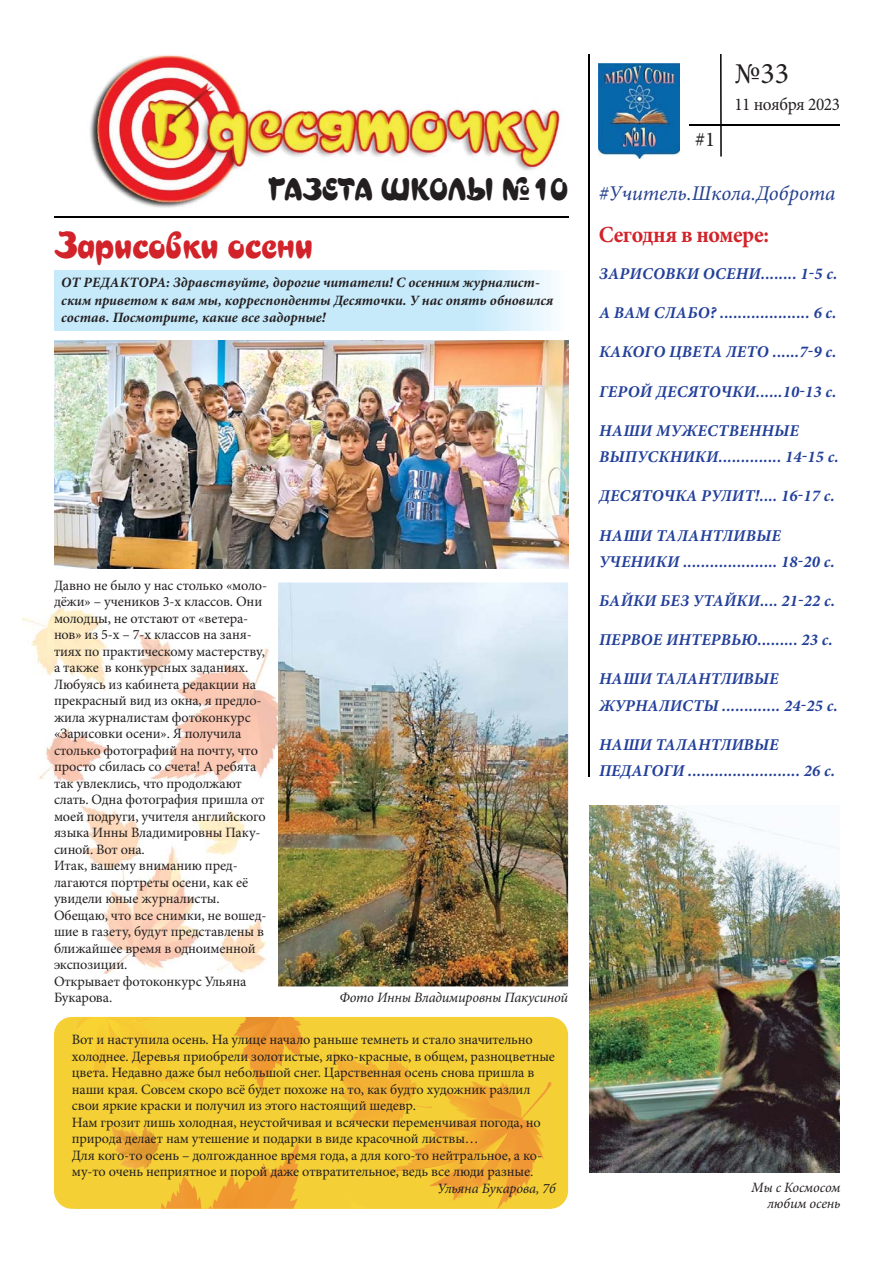
<style>
.page{position:relative;width:893px;height:1263px;background:#fff}
.page>*{position:absolute;margin:0;border:0;box-sizing:border-box;transform-origin:0 0}
.t1{font:39px "Asylbek M29 kz";letter-spacing:-.01em;color:#d2232a}
.t2{font:32.1px "Asylbek M29 kz";color:#231f20}
.t3{font:30px "Minion Pro";color:#231f20}
.t4{font:700 23.1px "Minion Pro";letter-spacing:-.02em;color:#d2232a;scale:.95 1}
.t5{font:italic 21px "Minion Pro";color:#25408e}
.t6{font:21px "Minion Pro";color:#231f20}
.t7{font:18px "Minion Pro";letter-spacing:-.02em;color:#231f20;scale:.96 1}
.t8{font:italic 700 16.5px/26.4px "Minion Pro";letter-spacing:.01em;color:#223f9a}
.t9{font:14.25px/16.5px "Minion Pro";letter-spacing:-.01em;color:#231f20}
.t10{font:italic 700 14.25px/17.1px "Minion Pro";color:#231f20}
.t11{font:italic 14.25px/16.5px "Minion Pro";letter-spacing:-.01em;color:#231f20;text-align:right}
</style>
<div class="page">
<img style="left:22px;top:607px;width:256px;height:366px">
<img style="left:54px;top:340px;width:514px;height:228px">
<img style="left:90px;top:55px;width:471px;height:153px">
<hr style="left:689px;top:125px;width:150px;height:1px;background:#000">
<hr style="left:720px;top:54px;width:2px;height:103px;background:#000">
<hr style="left:589px;top:54px;width:1px;height:722px;background:#000">
<hr style="left:54px;top:216px;width:514px;height:1px;background:#000">
<img style="left:599px;top:64px;width:80px;height:94px">
<svg style="left:54px;top:271px;width:499px;height:59px;background:#caebfb"></svg>
<img style="left:278px;top:583px;width:290px;height:403px">
<img style="left:590px;top:806px;width:249px;height:366px">
<div style="left:54px;top:1017px;width:514px;height:192px;background:#f4d035;border-radius:18px"></div>
<img style="left:75px;top:1017px;width:476px;height:192px">
<h2 class="t2" style="left:268px;top:171px;width:301px">ГАЗЕТА ШКОЛЫ №10</h2>
<h1 class="t1" style="left:54px;top:223px;width:261px">Зарисовки осени</h1>
<p class="t10" style="left:61px;top:274px;width:494px">ОТ РЕДАКТОРА: Здравствуйте, дорогие читатели! С осенним журналист&shy;ским приветом к вам мы, корреспонденты Десяточки. У нас опять обновился состав. Посмотрите, какие все задорные!</p>
<p class="t9" style="left:54px;top:577px;width:215px">Давно не было у нас столько «моло&shy;дёжи» – учеников 3-х классов. Они молодцы, не отстают от «ветера&shy;нов» из 5-х – 7-х классов на заня&shy;тиях по практическому мастерству, а также в конкурсных заданиях.<br>Любуясь из кабинета редакции на прекрасный вид из окна, я предло&shy;жила журналистам фотоконкурс «Зарисовки осени». Я получила столько фотографий на почту, что просто сбилась со счета! А ребята так увлеклись, что продолжают слать. Одна фотография пришла от моей подруги, учителя английского языка Инны Владимировны Паку&shy;синой. Вот она.<br>Итак, вашему вниманию пред&shy;лагаются портреты осени, как её увидели юные журналисты.<br>Обещаю, что все снимки, не вошед&shy;шие в газету, будут представлены в ближайшее время в одноименной экспозиции.<br>Открывает фотоконкурс Ульяна<br>Букарова.</p>
<p class="t9" style="left:72px;top:1031px;width:485px">Вот и наступила осень. На улице начало раньше темнеть и стало значительно холоднее. Деревья приобрели золотистые, ярко-красные, в общем, разноцветные цвета. Недавно даже был небольшой снег. Царственная осень снова пришла в наши края. Совсем скоро всё будет похоже на то, как будто художник разлил свои яркие краски и получил из этого настоящий шедевр.<br>Нам грозит лишь холодная, неустойчивая и всячески переменчивая погода, но природа делает нам утешение и подарки в виде красочной листвы…<br>Для кого-то осень – долгожданное время года, а для кого-то нейтральное, а ко&shy;му-то очень неприятное и порой даже отвратительное, ведь все люди разные.</p>
<p class="t11" style="left:438px;top:1180px;width:120px">Ульяна Букарова, 7б</p>
<p class="t11" style="left:339px;top:989px;width:230px">Фото Инны Владимировны Пакусиной</p>
<h3 class="t6" style="left:695px;top:126px;width:22px">#1</h3>
<h3 class="t3" style="left:734px;top:56px;width:56px">№33</h3>
<p class="t7" style="left:734px;top:93px;width:112px">11 ноября 2023</p>
<h3 class="t5" style="left:599px;top:181px;width:238px">#Учитель.Школа.Доброта</h3>
<h3 class="t4" style="left:599px;top:221px;width:180px">Сегодня в номере:</h3>
<p class="t8" style="left:599px;top:260px;width:240px">ЗАРИСОВКИ ОСЕНИ........ 1-5 с.</p>
<p class="t8" style="left:599px;top:299px;width:239px">А ВАМ СЛАБО? .................... 6 с.</p>
<p class="t8" style="left:599px;top:339px;width:239px">КАКОГО ЦВЕТА ЛЕТО ......7-9 с.</p>
<p class="t8" style="left:599px;top:378px;width:239px">ГЕРОЙ ДЕСЯТОЧКИ......10-13 с.</p>
<p class="t8" style="left:599px;top:417px;width:241px">НАШИ МУЖЕСТВЕННЫЕ<br>ВЫПУСКНИКИ.............. 14-15 с.</p>
<p class="t8" style="left:599px;top:482px;width:237px">ДЕСЯТОЧКА РУЛИТ!.... 16-17 с.</p>
<p class="t8" style="left:599px;top:522px;width:237px">НАШИ ТАЛАНТЛИВЫЕ<br>УЧЕНИКИ ..................... 18-20 с.</p>
<p class="t8" style="left:599px;top:587px;width:238px">БАЙКИ БЕЗ УТАЙКИ.... 21-22 с.</p>
<p class="t8" style="left:599px;top:626px;width:235px">ПЕРВОЕ ИНТЕРВЬЮ......... 23 с.</p>
<p class="t8" style="left:599px;top:666px;width:240px">НАШИ ТАЛАНТЛИВЫЕ<br>ЖУРНАЛИСТЫ ............. 24-25 с.</p>
<p class="t8" style="left:599px;top:731px;width:238px">НАШИ ТАЛАНТЛИВЫЕ<br>ПЕДАГОГИ ......................... 26 с.</p>
<p class="t11" style="left:751px;top:1179px;width:91px">Мы с Космосом любим осень</p>
</div>
